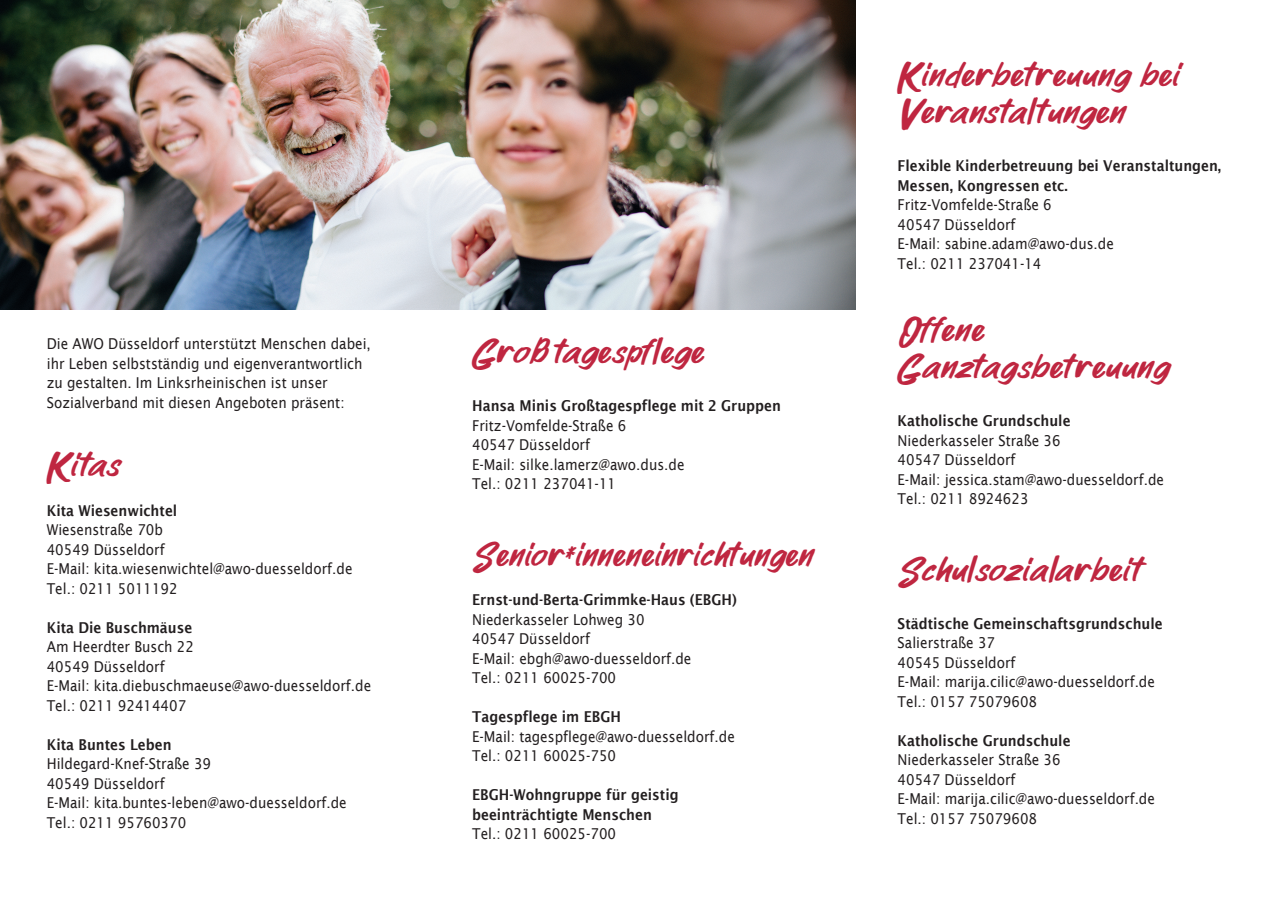
<style>
.page{position:relative;width:1272px;height:902px;background:#fff}
.page>*{position:absolute;margin:0;border:0;box-sizing:border-box;transform-origin:0 0}
.t1{font:45px/37.5px "Parkway Lush";color:#bf2640}
.t2{font:45px "Parkway Lush";color:#bf2640;scale:.95 1}
.t3{font:15px/19.5px "Lucida Sans";color:#231f20;scale:.9 1}
.t4{font:600 15px/19.5px "Lucida Sans";color:#231f20;scale:.9 1}
</style>
<div class="page">
<img style="left:0;top:0;width:855px;height:309px">
<p class="t3" style="left:47px;top:334px;width:361px">Die AWO Düsseldorf unterstützt Menschen dabei, ihr Leben selbstständig und eigenverantwortlich zu gestalten. Im Linksrheinischen ist unser Sozialverband mit diesen Angeboten präsent:</p>
<h1 class="t1" style="left:47px;top:449px;width:73px">Kitas</h1>
<p class="t4" style="left:47px;top:500px;width:146px">Kita Wiesenwichtel</p>
<p class="t3" style="left:47px;top:520px;width:341px">Wiesenstraße 70b<br>40549 Düsseldorf<br>E-Mail: kita.wiesenwichtel@awo-duesseldorf.de<br>Tel.: 0211 5011192</p>
<p class="t4" style="left:47px;top:617px;width:163px">Kita Die Buschmäuse</p>
<p class="t3" style="left:47px;top:637px;width:362px">Am Heerdter Busch 22<br>40549 Düsseldorf<br>E-Mail: kita.diebuschmaeuse@awo-duesseldorf.de<br>Tel.: 0211 92414407</p>
<p class="t4" style="left:47px;top:734px;width:140px">Kita Buntes Leben</p>
<p class="t3" style="left:47px;top:754px;width:335px">Hildegard-Knef-Straße 39<br>40549 Düsseldorf<br>E-Mail: kita.buntes-leben@awo-duesseldorf.de<br>Tel.: 0211 95760370</p>
<h1 class="t1" style="left:472px;top:336px;width:231px">Großtagespflege</h1>
<p class="t4" style="left:472px;top:396px;width:344px">Hansa Minis Großtagespflege mit 2 Gruppen</p>
<p class="t3" style="left:472px;top:415px;width:237px">Fritz-Vomfelde-Straße 6<br>40547 Düsseldorf<br>E-Mail: silke.lamerz@awo.dus.de<br>Tel.: 0211 237041-11</p>
<h1 class="t2" style="left:472px;top:530px;width:358px">Senior*inneneinrichtungen</h1>
<p class="t4" style="left:472px;top:589px;width:295px">Ernst-und-Berta-Grimmke-Haus (EBGH)</p>
<p class="t3" style="left:472px;top:609px;width:245px">Niederkasseler Lohweg 30<br>40547 Düsseldorf<br>E-Mail: ebgh@awo-duesseldorf.de<br>Tel.: 0211 60025-700</p>
<p class="t4" style="left:472px;top:706px;width:167px">Tagespflege im EBGH</p>
<p class="t3" style="left:472px;top:726px;width:293px">E-Mail: tagespflege@awo-duesseldorf.de<br>Tel.: 0211 60025-750</p>
<p class="t4" style="left:472px;top:784px;width:231px">EBGH-Wohngruppe für geistig beeinträchtigte Menschen</p>
<p class="t3" style="left:472px;top:823px;width:161px">Tel.: 0211 60025-700</p>
<h1 class="t1" style="left:897px;top:58px;width:281px">Kinderbetreuung bei<br>Veranstaltungen</h1>
<p class="t4" style="left:897px;top:156px;width:361px">Flexible Kinderbetreuung bei Veranstaltungen,<br>Messen, Kongressen etc.</p>
<p class="t3" style="left:897px;top:195px;width:242px">Fritz-Vomfelde-Straße 6<br>40547 Düsseldorf<br>E-Mail: sabine.adam@awo-dus.de<br>Tel.: 0211 237041-14</p>
<h1 class="t1" style="left:897px;top:313px;width:271px">Offene<br>Ganztagsbetreuung</h1>
<p class="t4" style="left:897px;top:411px;width:194px">Katholische Grundschule</p>
<p class="t3" style="left:897px;top:430px;width:297px">Niederkasseler Straße 36<br>40547 Düsseldorf<br>E-Mail: jessica.stam@awo-duesseldorf.de<br>Tel.: 0211 8924623</p>
<h1 class="t1" style="left:897px;top:553px;width:244px">Schulsozialarbeit</h1>
<p class="t4" style="left:897px;top:613px;width:296px">Städtische Gemeinschaftsgrundschule</p>
<p class="t3" style="left:897px;top:633px;width:287px">Salierstraße 37<br>40545 Düsseldorf<br>E-Mail: marija.cilic@awo-duesseldorf.de<br>Tel.: 0157 75079608</p>
<p class="t4" style="left:897px;top:730px;width:194px">Katholische Grundschule</p>
<p class="t3" style="left:897px;top:750px;width:287px">Niederkasseler Straße 36<br>40547 Düsseldorf<br>E-Mail: marija.cilic@awo-duesseldorf.de<br>Tel.: 0157 75079608</p>
</div>
